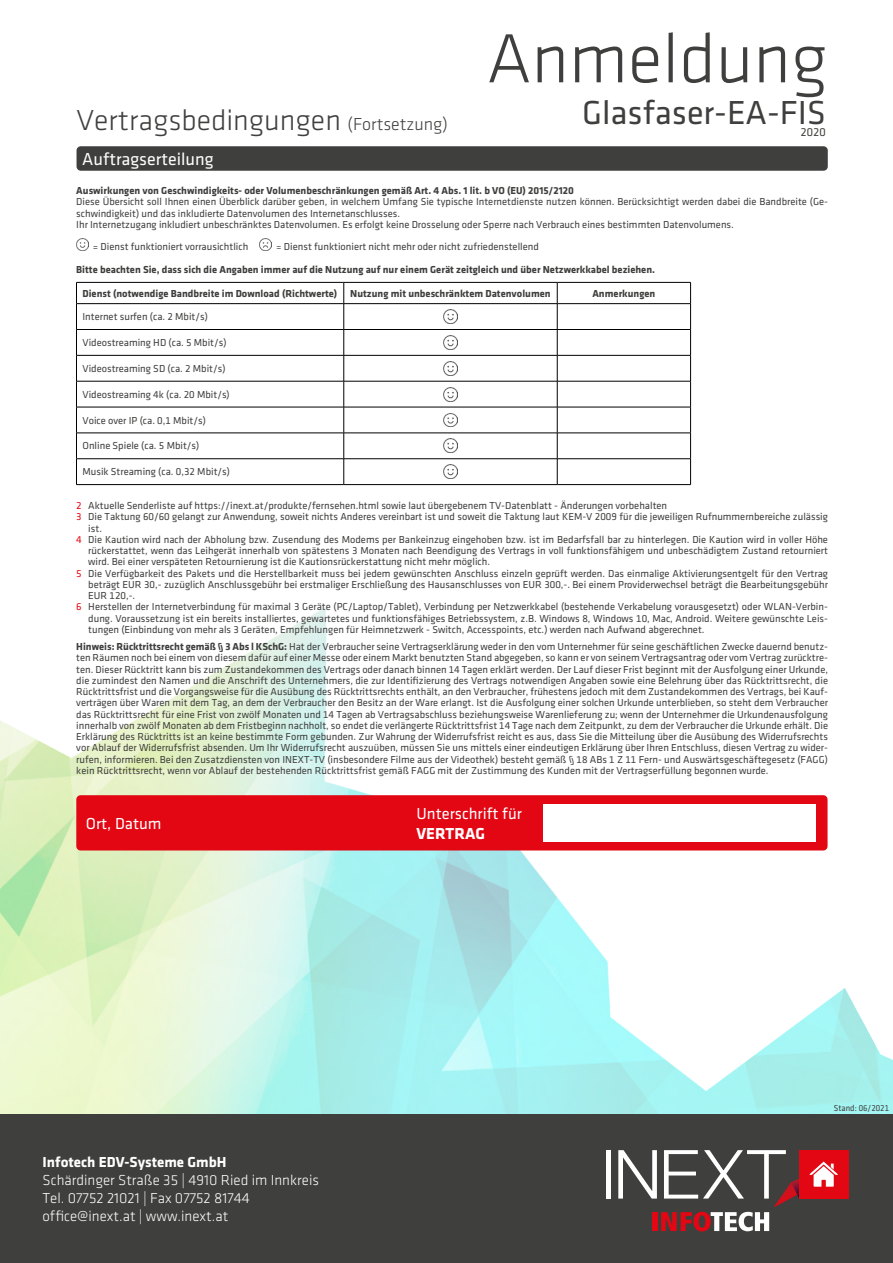
<style>
.page{position:relative;width:893px;height:1263px;background:#fff}
.page>*{position:absolute;margin:0;border:0;box-sizing:border-box;transform-origin:0 0}
.t1{font:300 72px "Klavika";color:#3f3f3e}
.t2{font:34.5px "Klavika Regular TF";color:#3f3f3e}
.t3{font:300 30px "Klavika";color:#3f3f3e}
.t4{font:18px "Klavika Regular TF";color:#fff}
.t5{font:16.5px "Klavika Regular TF";color:#fff}
.t6{font:700 16.5px "Klavika";color:#fff}
.t7{font:300 15px/18px "Klavika";color:#fff}
.t8{font:700 15px "Klavika";color:#fff}
.t9{font:12px "Klavika Regular TF";color:#3f3f3e}
.t10{font:10.5px/11.2px "Klavika Regular TF";color:#3f3f3e}
.t11{font:700 10.5px "Klavika";color:#3f3f3e}
.t12{font:9px "Klavika Regular TF";color:#3f3f3e;scale:.94 1}
.s1{font-size:18px}
.s2{color:#e30613}
.s3{font-family:"Klavika";font-weight:700}
</style>
<div class="page">
<img style="left:0;top:607px;width:893px;height:507px">
<div style="left:0;top:1114px;width:893px;height:149px;background:#3f3f3e"></div>
<div style="left:606px;top:1150px;width:5px;height:48px;background:#fff"></div>
<div style="left:799px;top:1150px;width:49px;height:48px;background:#e30613"></div>
<svg style="left:618px;top:1150px;width:220px;height:81px"></svg>
<div style="left:77px;top:146px;width:751px;height:25px;background:#3f3f3e;border-radius:4px"></div>
<div style="left:76px;top:795px;width:751px;height:55px;background:#e30613;border-radius:4px"></div>
<div style="left:543px;top:804px;width:272px;height:38px;background:#fff"></div>
<svg style="left:76px;top:238px;width:12px;height:12px"></svg>
<svg style="left:260px;top:238px;width:12px;height:12px"></svg>
<hr style="left:76px;top:282px;width:268px;height:1px;background:#000">
<hr style="left:344px;top:282px;width:213px;height:1px;background:#000">
<hr style="left:557px;top:282px;width:134px;height:1px;background:#000">
<svg style="left:76px;top:283px;width:1px;height:201px"></svg>
<hr style="left:76px;top:484px;width:268px;height:1px;background:#000">
<hr style="left:344px;top:484px;width:213px;height:1px;background:#000">
<hr style="left:557px;top:484px;width:134px;height:1px;background:#000">
<hr style="left:76px;top:303px;width:268px;height:1px;background:#000">
<hr style="left:344px;top:303px;width:213px;height:1px;background:#000">
<hr style="left:557px;top:303px;width:134px;height:1px;background:#000">
<hr style="left:76px;top:329px;width:268px;height:1px;background:#000">
<hr style="left:344px;top:329px;width:213px;height:1px;background:#000">
<hr style="left:557px;top:329px;width:134px;height:1px;background:#000">
<hr style="left:76px;top:355px;width:268px;height:1px;background:#000">
<hr style="left:344px;top:355px;width:213px;height:1px;background:#000">
<hr style="left:557px;top:355px;width:134px;height:1px;background:#000">
<hr style="left:76px;top:381px;width:268px;height:1px;background:#000">
<hr style="left:344px;top:381px;width:213px;height:1px;background:#000">
<hr style="left:557px;top:381px;width:134px;height:1px;background:#000">
<hr style="left:76px;top:407px;width:268px;height:1px;background:#000">
<hr style="left:344px;top:407px;width:213px;height:1px;background:#000">
<hr style="left:557px;top:407px;width:134px;height:1px;background:#000">
<hr style="left:76px;top:433px;width:268px;height:1px;background:#000">
<hr style="left:344px;top:433px;width:213px;height:1px;background:#000">
<hr style="left:557px;top:433px;width:134px;height:1px;background:#000">
<hr style="left:76px;top:458px;width:268px;height:1px;background:#000">
<hr style="left:344px;top:458px;width:213px;height:1px;background:#000">
<svg style="left:343px;top:283px;width:1px;height:201px"></svg>
<hr style="left:557px;top:458px;width:134px;height:1px;background:#000">
<svg style="left:557px;top:283px;width:1px;height:201px"></svg>
<svg style="left:690px;top:283px;width:1px;height:201px"></svg>
<img style="left:443px;top:310px;width:14px;height:13px">
<img style="left:443px;top:335px;width:14px;height:14px">
<img style="left:443px;top:361px;width:14px;height:14px">
<img style="left:443px;top:387px;width:14px;height:14px">
<img style="left:443px;top:413px;width:14px;height:14px">
<img style="left:443px;top:439px;width:14px;height:14px">
<img style="left:443px;top:465px;width:14px;height:14px">
<h3 class="t3" style="left:77px;top:105px;width:373px">Vertragsbedingungen <span class="s1">(Fortsetzung)</span></h3>
<h3 class="t4" style="left:82px;top:150px;width:133px">Auftragserteilung</h3>
<h1 class="t1" style="left:487px;top:21px;width:342px">Anmeldung</h1>
<h2 class="t2" style="left:582px;top:94px;width:245px">Glasfaser-EA-FIS</h2>
<p class="t9" style="left:800px;top:126px;width:27px">2020</p>
<p class="t11" style="left:76px;top:185px;width:499px">Auswirkungen von Geschwindigkeits- oder Volumenbeschränkungen gemäß Art. 4 Abs. 1 lit. b VO (EU) 2015/2120</p>
<p class="t10" style="left:76px;top:196px;width:753px">Diese Übersicht soll Ihnen einen Überblick darüber geben, in welchem Umfang Sie typische Internetdienste nutzen können. Berücksichtigt werden dabei die Bandbreite (Ge&shy;schwindigkeit) und das inkludierte Datenvolumen des Internetanschlusses.<br>Ihr Internetzugang inkludiert unbeschränktes Datenvolumen. Es erfolgt keine Drosselung oder Sperre nach Verbrauch eines bestimmten Datenvolumens.</p>
<p class="t10" style="left:93px;top:241px;width:157px">= Dienst funktioniert vorrausichtlich</p>
<p class="t10" style="left:276px;top:241px;width:264px">= Dienst funktioniert nicht mehr oder nicht zufriedenstellend</p>
<p class="t11" style="left:76px;top:264px;width:580px">Bitte beachten Sie, dass sich die Angaben immer auf die Nutzung auf nur einem Gerät zeitgleich und über Netzwerkkabel beziehen.</p>
<p class="t11" style="left:82px;top:287px;width:470px">Dienst (notwendige Bandbreite im Download (Richtwerte) Nutzung mit unbeschränktem Datenvolumen</p>
<p class="t11" style="left:592px;top:287px;width:65px">Anmerkungen</p>
<p class="t10" style="left:82px;top:311px;width:127px">Internet surfen (ca. 2 Mbit/s)</p>
<p class="t10" style="left:82px;top:337px;width:146px">Videostreaming HD (ca. 5 Mbit/s)</p>
<p class="t10" style="left:82px;top:363px;width:145px">Videostreaming SD (ca. 2 Mbit/s)</p>
<p class="t10" style="left:82px;top:389px;width:149px">Videostreaming 4k (ca. 20 Mbit/s)</p>
<p class="t10" style="left:82px;top:415px;width:125px">Voice over IP (ca. 0,1 Mbit/s)</p>
<p class="t10" style="left:82px;top:440px;width:118px">Online Spiele (ca. 5 Mbit/s)</p>
<p class="t10" style="left:82px;top:466px;width:149px">Musik Streaming (ca. 0,32 Mbit/s)</p>
<p class="t10" style="left:76px;top:500px;width:592px"><span class="s2">2</span> Aktuelle Senderliste auf https://inext.at/produkte/fernsehen.html sowie laut übergebenem TV-Datenblatt - Änderungen vorbehalten</p>
<p class="t10" style="left:76px;top:511px;width:753px"><span class="s2">3</span> Die Taktung 60/60 gelangt zur Anwendung, soweit nichts Anderes vereinbart ist und soweit die Taktung laut KEM-V 2009 für die jeweiligen Rufnummernbereiche zulässig</p>
<p class="t10" style="left:88px;top:523px;width:15px">ist.</p>
<p class="t10" style="left:76px;top:534px;width:753px"><span class="s2">4</span> Die Kaution wird nach der Abholung bzw. Zusendung des Modems per Bankeinzug eingehoben bzw. ist im Bedarfsfall bar zu hinterlegen. Die Kaution wird in voller Höhe</p>
<p class="t10" style="left:88px;top:545px;width:741px">rückerstattet, wenn das Leihgerät innerhalb von spätestens 3 Monaten nach Beendigung des Vertrags in voll funktionsfähigem und unbeschädigtem Zustand retourniert</p>
<p class="t10" style="left:88px;top:556px;width:403px">wird. Bei einer verspäteten Retournierung ist die Kautionsrückerstattung nicht mehr möglich.</p>
<p class="t10" style="left:76px;top:568px;width:753px"><span class="s2">5</span> Die Verfügbarkeit des Pakets und die Herstellbarkeit muss bei jedem gewünschten Anschluss einzeln geprüft werden. Das einmalige Aktivierungsentgelt für den Vertrag</p>
<p class="t10" style="left:88px;top:579px;width:741px">beträgt EUR 30,- zuzüglich Anschlussgebühr bei erstmaliger Erschließung des Hausanschlusses von EUR 300,-. Bei einem Providerwechsel beträgt die Bearbeitungsgebühr</p>
<p class="t10" style="left:88px;top:590px;width:48px">EUR 120,-.</p>
<p class="t10" style="left:76px;top:601px;width:753px"><span class="s2">6</span> Herstellen der Internetverbindung für maximal 3 Geräte (PC/Laptop/Tablet), Verbindung per Netzwerkkabel (bestehende Verkabelung vorausgesetzt) oder WLAN-Verbin-</p>
<p class="t10" style="left:88px;top:613px;width:741px">dung. Voraussetzung ist ein bereits installiertes, gewartetes und funktionsfähiges Betriebssystem, z.B. Windows 8, Windows 10, Mac, Android. Weitere gewünschte Leis-</p>
<p class="t10" style="left:88px;top:624px;width:618px">tungen (Einbindung von mehr als 3 Geräten, Empfehlungen für Heimnetzwerk - Switch, Accesspoints, etc.) werden nach Aufwand abgerechnet.</p>
<p class="t10" style="left:76px;top:641px;width:753px;text-align:justify"><span class="s3">Hinweis: Rücktrittsrecht gemäß § 3 Abs l KSchG:</span> Hat der Verbraucher seine Vertragserklärung weder in den vom Unternehmer für seine geschäftlichen Zwecke dauernd benutz&shy;ten Räumen noch bei einem von diesem dafür auf einer Messe oder einem Markt benutzten Stand abgegeben, so kann er von seinem Vertragsantrag oder vom Vertrag zurücktre&shy;ten. Dieser Rücktritt kann bis zum Zustandekommen des Vertrags oder danach binnen 14 Tagen erklärt werden. Der Lauf dieser Frist beginnt mit der Ausfolgung einer Urkunde, die zumindest den Namen und die Anschrift des Unternehmers, die zur Identifizierung des Vertrags notwendigen Angaben sowie eine Belehrung über das Rücktrittsrecht, die Rücktrittsfrist und die Vorgangsweise für die Ausübung des Rücktrittsrechts enthält, an den Verbraucher, frühestens jedoch mit dem Zustandekommen des Vertrags, bei Kauf&shy;verträgen über Waren mit dem Tag, an dem der Verbraucher den Besitz an der Ware erlangt. Ist die Ausfolgung einer solchen Urkunde unterblieben, so steht dem Verbraucher das Rücktrittsrecht für eine Frist von zwölf Monaten und 14 Tagen ab Vertragsabschluss beziehungsweise Warenlieferung zu; wenn der Unternehmer die Urkundenausfolgung innerhalb von zwölf Monaten ab dem Fristbeginn nachholt, so endet die verlängerte Rücktrittsfrist 14 Tage nach dem Zeitpunkt, zu dem der Verbraucher die Urkunde erhält. Die Erklärung des Rücktritts ist an keine bestimmte Form gebunden. Zur Wahrung der Widerrufsfrist reicht es aus, dass Sie die Mitteilung über die Ausübung des Widerrufsrechts vor Ablauf der Widerrufsfrist absenden. Um Ihr Widerrufsrecht auszuüben, müssen Sie uns mittels einer eindeutigen Erklärung über Ihren Entschluss, diesen Vertrag zu wider&shy;rufen, informieren. Bei den Zusatzdiensten von INEXT-TV (insbesondere Filme aus der Videothek) besteht gemäß § 18 ABs 1 Z 11 Fern- und Auswärtsgeschäftegesetz (FAGG) kein Rücktrittsrecht, wenn vor Ablauf der bestehenden Rücktrittsfrist gemäß FAGG mit der Zustimmung des Kunden mit der Vertragserfüllung begonnen wurde.</p>
<h3 class="t5" style="left:86px;top:815px;width:77px">Ort, Datum</h3>
<h3 class="t5" style="left:416px;top:805px;width:107px">Unterschrift für</h3>
<h3 class="t6" style="left:416px;top:824px;width:70px">VERTRAG</h3>
<h3 class="t8" style="left:43px;top:1154px;width:185px">Infotech EDV-Systeme GmbH</h3>
<h3 class="t7" style="left:43px;top:1171px;width:278px">Schärdinger Straße 35 | 4910 Ried im Innkreis<br>Tel. 07752 21021 | Fax 07752 81744 office@inext.at | www.inext.at</h3>
<p class="t12" style="left:834px;top:1103px;width:60px">Stand: 06/2021</p>
</div>
